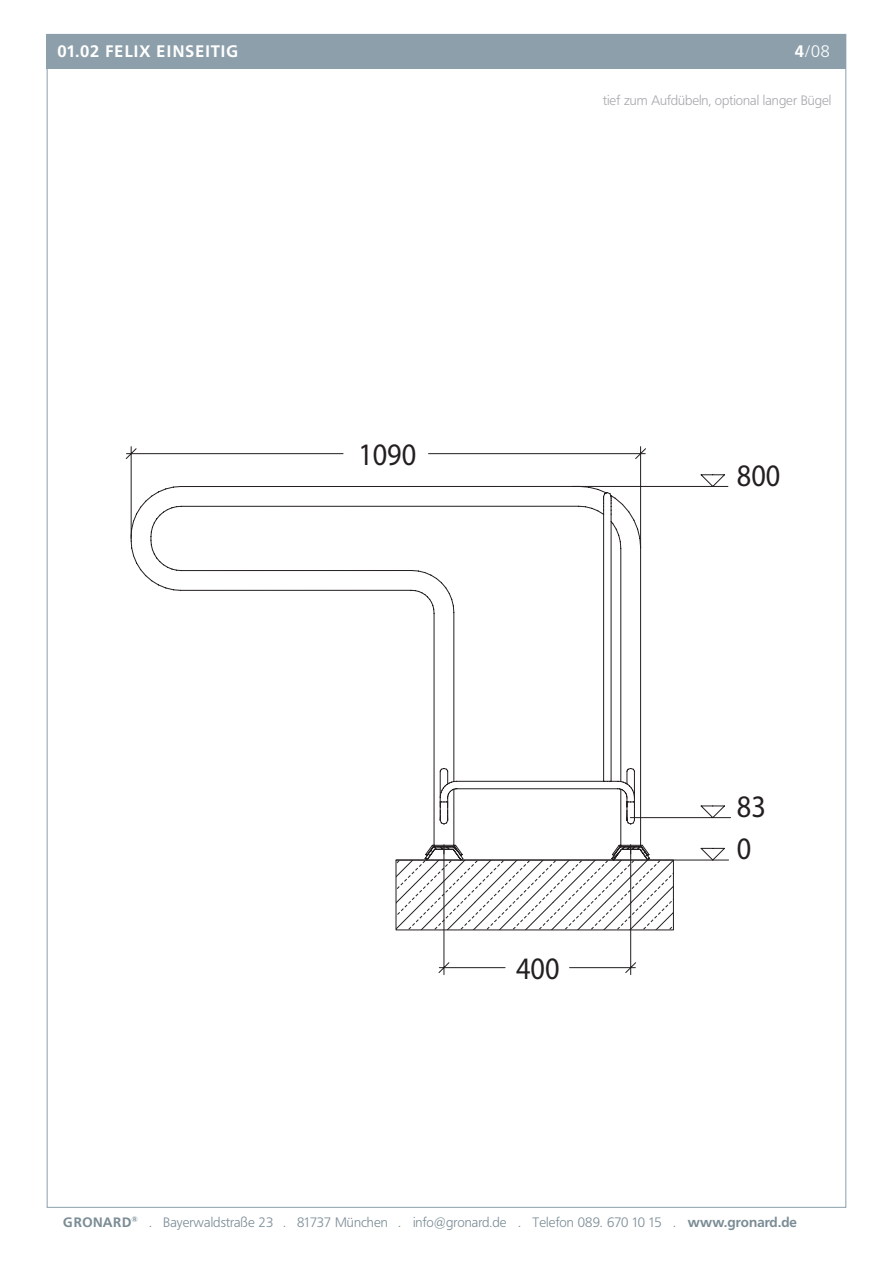
<style>
.page{position:relative;width:893px;height:1263px;background:#fff}
.page>*{position:absolute;margin:0;border:0;box-sizing:border-box;transform-origin:0 0}
.t1{font:31.35px "Myriad";color:#231f20;scale:.9 1}
.t2{font:700 16.5px "Frutiger BQ";letter-spacing:.07em;color:#fff}
.t3{font:300 16.5px "Frutiger BQ";color:#fff}
.t4{font:300 13.5px "Frutiger BQ";letter-spacing:.01em;color:#7b8c95}
.t5{font:300 13.5px "Frutiger BQ";color:#a8a9ad}
.s1{font-weight:700}
</style>
<div class="page">
<div style="left:47px;top:34px;width:799px;height:1174px;background:#fff;border:1px solid #8c9faa"></div>
<div style="left:47px;top:34px;width:799px;height:34px;background:#8c9faa"></div>
<svg style="left:126px;top:446px;width:602px;height:99px"></svg>
<svg style="left:701px;top:848px;width:24px;height:12px"></svg>
<hr style="left:396px;top:860px;width:333px;height:1px;background:#231f20">
<svg style="left:131px;top:486px;width:519px;height:374px"></svg>
<svg style="left:440px;top:768px;width:291px;height:56px"></svg>
<svg style="left:396px;top:860px;width:277px;height:70px"></svg>
<p class="t2" style="left:57px;top:42px;width:182px">01.02 felix einseitig</p>
<p class="t3" style="left:795px;top:42px;width:37px"><span class="s1">4</span>/08</p>
<p class="t5" style="left:603px;top:92px;width:230px">tief zum Aufdübeln, optional langer Bügel</p>
<h1 class="t1" style="left:358px;top:439px;width:66px">1090</h1>
<h1 class="t1" style="left:516px;top:953px;width:50px">400</h1>
<h1 class="t1" style="left:737px;top:460px;width:50px">800</h1>
<h1 class="t1" style="left:737px;top:791px;width:34px">83</h1>
<h1 class="t1" style="left:737px;top:833px;width:18px">0</h1>
<p class="t4" style="left:63px;top:1214px;width:735px"><span class="s1">GRONARD</span><sup>®</sup> . Bayerwaldstraße 23 . 81737 München . info@gronard.de . Telefon 089. 670 10 15 . <span class="s1">www.gronard.de</span></p>
</div>
